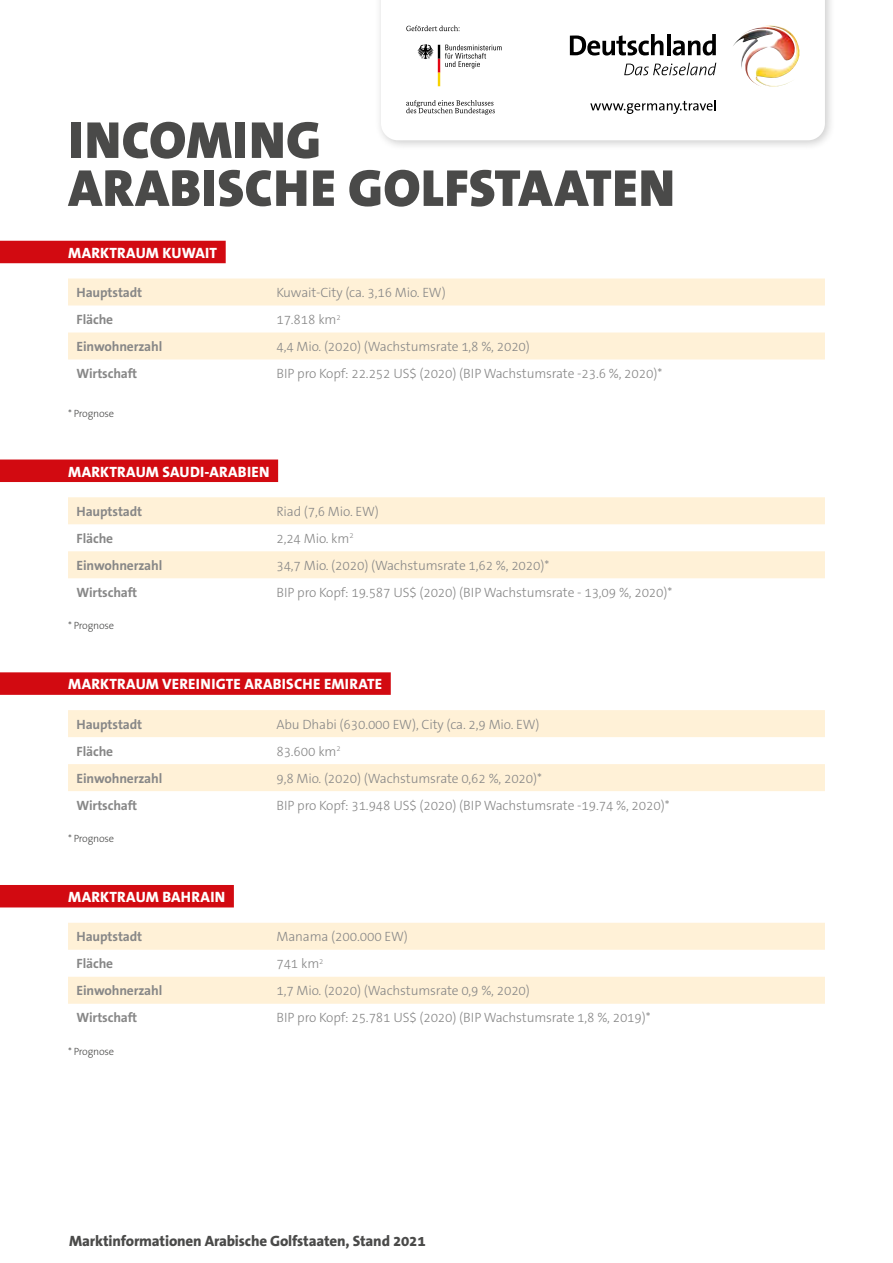
<style>
.page{position:relative;width:893px;height:1263px;background:#fff}
.page>*{position:absolute;margin:0;border:0;box-sizing:border-box;transform-origin:0 0}
.t1{font:900 52.5px/48px "The Sans LP9";letter-spacing:.015em;color:#4a4a49}
.t2{font:15px "The Sans LP8 Ex Bld";letter-spacing:.015em;color:#fff}
.t3{font:15px "The Sans LP8 Ex Bld";letter-spacing:-.01em;color:#4a4a49}
.t4{font:13.5px "The Sans LP3 Lig";letter-spacing:-.01em;color:#878787}
.t5{font:13.5px "The Sans LP7 Bld";letter-spacing:-.01em;color:#878787}
.t6{font:10.5px "The Sans LP3 Lig";letter-spacing:-.02em;color:#4a4a49}
</style>
<div class="page">
<div style="left:0;top:241px;width:226px;height:22px;background:#d20a11"></div>
<div style="left:0;top:459px;width:278px;height:23px;background:#d20a11"></div>
<div style="left:0;top:672px;width:391px;height:23px;background:#d20a11"></div>
<div style="left:0;top:885px;width:234px;height:22px;background:#d20a11"></div>
<svg style="left:68px;top:278px;width:757px;height:81px;fill:#fff1d7"></svg>
<svg style="left:68px;top:497px;width:757px;height:81px;fill:#fff1d7"></svg>
<svg style="left:68px;top:710px;width:757px;height:81px;fill:#fff1d7"></svg>
<svg style="left:68px;top:923px;width:757px;height:81px;fill:#fff1d7"></svg>
<div style="left:374px;top:0;width:462px;height:152px;background:#000;opacity:.2"></div>
<svg style="left:381px;top:0;width:444px;height:140px"></svg>
<svg style="left:417px;top:44px;width:85px;height:42px"></svg>
<svg style="left:406px;top:26px;width:54px;height:5px"></svg>
<svg style="left:406px;top:100px;width:89px;height:15px"></svg>
<img style="left:732px;top:26px;width:68px;height:61px">
<svg style="left:570px;top:34px;width:93px;height:22px"></svg>
<hr style="left:667px;top:34px;width:3px;height:21px;background:#000">
<svg style="left:673px;top:34px;width:43px;height:22px"></svg>
<svg style="left:624px;top:63px;width:92px;height:12px"></svg>
<svg style="left:590px;top:100px;width:126px;height:14px"></svg>
<h1 class="t1" style="left:68px;top:117px;width:608px">INCOMING<br>ARABISCHE GOLFSTAATEN</h1>
<p class="t2" style="left:68px;top:243px;width:151px">MARKTRAUM KUWAIT</p>
<p class="t5" style="left:77px;top:284px;width:67px">Hauptstadt</p>
<p class="t4" style="left:276px;top:284px;width:171px">Kuwait-City (ca. 3,16 Mio. EW)</p>
<p class="t5" style="left:77px;top:311px;width:38px">Fläche</p>
<p class="t4" style="left:276px;top:311px;width:66px">17.818 km<sup>2</sup></p>
<p class="t5" style="left:77px;top:338px;width:87px">Einwohnerzahl</p>
<p class="t4" style="left:276px;top:338px;width:255px">4,4 Mio. (2020) (Wachstumsrate 1,8 %, 2020)</p>
<p class="t5" style="left:77px;top:365px;width:62px">Wirtschaft</p>
<p class="t4" style="left:276px;top:365px;width:387px">BIP pro Kopf: 22.252 US$ (2020) (BIP Wachstumsrate -23.6 %, 2020)*</p>
<p class="t6" style="left:68px;top:406px;width:48px">* Prognose</p>
<p class="t2" style="left:68px;top:462px;width:203px">MARKTRAUM SAUDI-ARABIEN</p>
<p class="t5" style="left:77px;top:503px;width:67px">Hauptstadt</p>
<p class="t4" style="left:276px;top:503px;width:104px">Riad (7,6 Mio. EW)</p>
<p class="t5" style="left:77px;top:530px;width:38px">Fläche</p>
<p class="t4" style="left:276px;top:530px;width:79px">2,24 Mio. km<sup>2</sup></p>
<p class="t5" style="left:77px;top:556px;width:87px">Einwohnerzahl</p>
<p class="t4" style="left:276px;top:556px;width:274px">34,7 Mio. (2020) (Wachstumsrate 1,62 %, 2020)*</p>
<p class="t5" style="left:77px;top:583px;width:62px">Wirtschaft</p>
<p class="t4" style="left:276px;top:583px;width:398px">BIP pro Kopf: 19.587 US$ (2020) (BIP Wachstumsrate - 13,09 %, 2020)*</p>
<p class="t6" style="left:68px;top:619px;width:48px">* Prognose</p>
<p class="t2" style="left:68px;top:675px;width:316px">MARKTRAUM VEREINIGTE ARABISCHE EMIRATE</p>
<p class="t5" style="left:77px;top:715px;width:67px">Hauptstadt</p>
<p class="t4" style="left:276px;top:715px;width:265px">Abu Dhabi (630.000 EW), City (ca. 2,9 Mio. EW)</p>
<p class="t5" style="left:77px;top:742px;width:38px">Fläche</p>
<p class="t4" style="left:276px;top:742px;width:66px">83.600 km<sup>2</sup></p>
<p class="t5" style="left:77px;top:769px;width:87px">Einwohnerzahl</p>
<p class="t4" style="left:276px;top:769px;width:267px">9,8 Mio. (2020) (Wachstumsrate 0,62 %, 2020)*</p>
<p class="t5" style="left:77px;top:796px;width:62px">Wirtschaft</p>
<p class="t4" style="left:276px;top:796px;width:395px">BIP pro Kopf: 31.948 US$ (2020) (BIP Wachstumsrate -19.74 %, 2020)*</p>
<p class="t6" style="left:68px;top:832px;width:48px">* Prognose</p>
<p class="t2" style="left:68px;top:887px;width:159px">MARKTRAUM BAHRAIN</p>
<p class="t5" style="left:77px;top:928px;width:67px">Hauptstadt</p>
<p class="t4" style="left:276px;top:928px;width:133px">Manama (200.000 EW)</p>
<p class="t5" style="left:77px;top:955px;width:38px">Fläche</p>
<p class="t4" style="left:276px;top:955px;width:49px">741 km<sup>2</sup></p>
<p class="t5" style="left:77px;top:982px;width:87px">Einwohnerzahl</p>
<p class="t4" style="left:276px;top:982px;width:255px">1,7 Mio. (2020) (Wachstumsrate 0,9 %, 2020)</p>
<p class="t5" style="left:77px;top:1009px;width:62px">Wirtschaft</p>
<p class="t4" style="left:276px;top:1009px;width:376px">BIP pro Kopf: 25.781 US$ (2020) (BIP Wachstumsrate 1,8 %, 2019)*</p>
<p class="t6" style="left:68px;top:1044px;width:48px">* Prognose</p>
<p class="t3" style="left:69px;top:1231px;width:358px">Marktinformationen Arabische Golfstaaten, Stand 2021</p>
</div>
